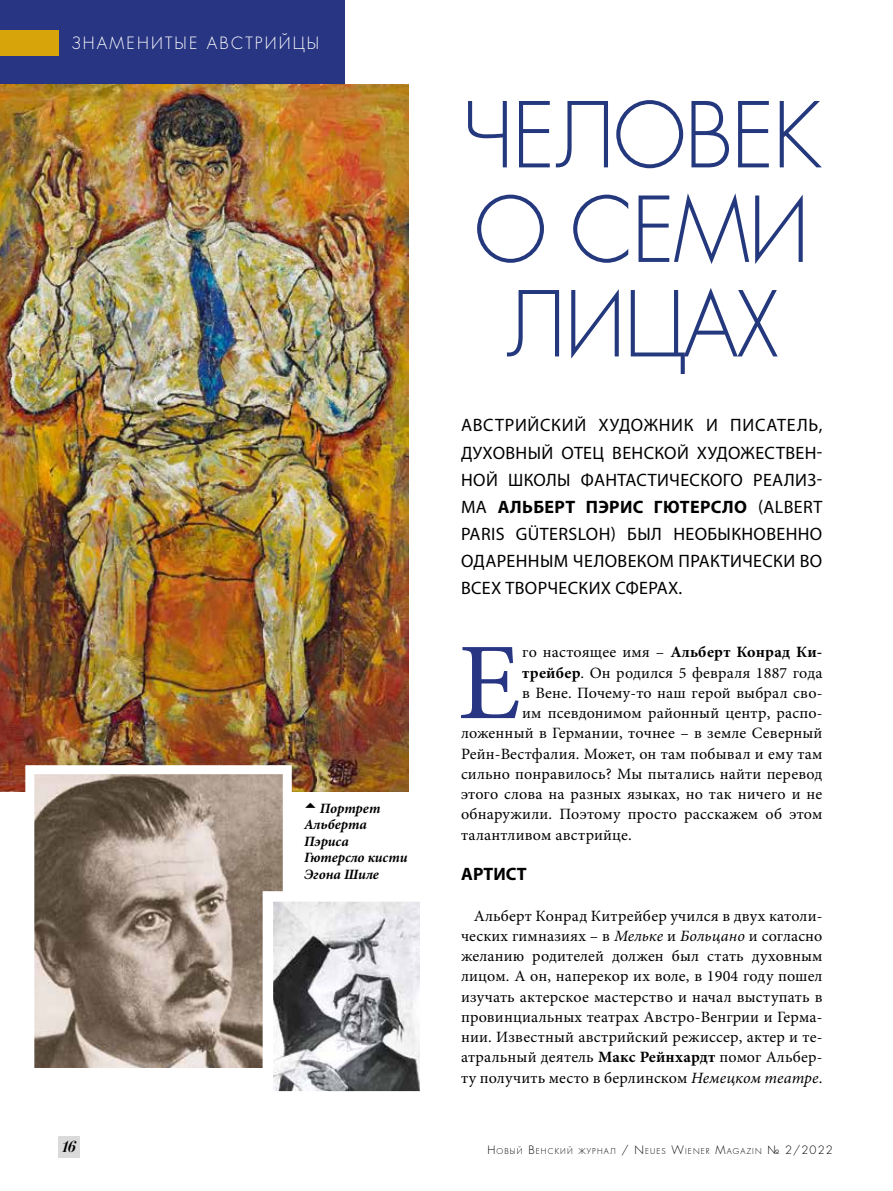
<style>
.page{position:relative;width:893px;height:1191px;background:#fff}
.page>*{position:absolute;margin:0;border:0;box-sizing:border-box;transform-origin:0 0}
.t1{font:109.2px "Minion Pro";color:#283583}
.t2{font:88.05px/94.5px "Favorit Light C";letter-spacing:-.02em;color:#24387d;text-align:center}
.t3{font:18px/27px "Myriad Pro";letter-spacing:.02em;color:#000;text-align:justify}
.t4{font:700 18px "Myriad Pro";color:#000}
.t5{font:16.5px "Favorit Light C";letter-spacing:.13em;color:#fff}
.t6{font:italic 16.5px "Paragon Nord C";color:#000}
.t7{font:15.75px/20.2px "Minion Pro";letter-spacing:.01em;color:#000;text-align:justify}
.t8{font:700 15.75px "Minion Pro";letter-spacing:.01em;color:#000}
.t9{font:italic 700 14.25px/16.5px "Minion Pro";color:#000}
.t10{font:7.8px "Favorit Light C";letter-spacing:.145em;color:#000}
.s1{font-weight:700}
.s2{font-weight:400}
.s3{font-style:italic}
.s4{font-size:11.25px}
</style>
<div class="page">
<div style="left:0;top:0;width:344px;height:151px;background:#283583"></div>
<img style="left:0;top:84px;width:408px;height:707px">
<div style="left:59px;top:1136px;width:21px;height:22px;background:#dadada"></div>
<div style="left:0;top:30px;width:59px;height:25px;background:#d7a40a"></div>
<img style="left:35px;top:775px;width:247px;height:292px">
<div style="left:25px;top:765px;width:267px;height:312px;border:9px solid #fff"></div>
<img style="left:274px;top:902px;width:145px;height:188px">
<p class="t5" style="left:72px;top:32px;width:249px">ЗНАМЕНИТЫЕ АВСТРИЙЦЫ</p>
<p class="t9" style="left:304px;top:799px;width:105px;text-indent:16px">Портрет<br>Альберта<br>Пэриса<br>Гютерсло кисти<br>Эгона Шиле</p>
<h2 class="t2" style="left:462px;top:88px;width:361px">ЧЕЛОВЕК<br>О СЕМИ<br>ЛИЦАХ</h2>
<p class="t3" style="left:461px;top:412px;width:363px">АВСТРИЙСКИЙ ХУДОЖНИК И ПИСАТЕЛЬ, ДУХОВНЫЙ ОТЕЦ ВЕНСКОЙ ХУДОЖЕСТВЕН-НОЙ ШКОЛЫ ФАНТАСТИЧЕСКОГО РЕАЛИЗ-МА <span class="s1">АЛЬБЕРТ ПЭРИС ГЮТЕРСЛО</span> (ALBERT PARIS GÜTERSLOH) БЫЛ НЕОБЫКНОВЕННО ОДАРЕННЫМ ЧЕЛОВЕКОМ ПРАКТИЧЕСКИ ВО ВСЕХ ТВОРЧЕСКИХ СФЕРАХ.</p>
<h1 class="t1" style="left:458px;top:610px;width:65px">Е</h1>
<p class="t8" style="left:522px;top:641px;width:302px"><span class="s2">го настоящее имя –</span> Альберт Конрад Ки-</p>
<p class="t7" style="left:522px;top:662px;width:302px"><span class="s1">трейбер</span>. Он родился 5 февраля 1887 года</p>
<p class="t7" style="left:522px;top:683px;width:302px">в Вене. Почему-то наш герой выбрал сво-</p>
<p class="t7" style="left:522px;top:703px;width:302px">им псевдонимом районный центр, распо-</p>
<p class="t7" style="left:461px;top:723px;width:363px">ложенный в Германии, точнее – в земле Северный</p>
<p class="t7" style="left:461px;top:743px;width:363px">Рейн-Вестфалия. Может, он там побывал и ему там</p>
<p class="t7" style="left:461px;top:764px;width:363px">сильно понравилось? Мы пытались найти перевод</p>
<p class="t7" style="left:461px;top:784px;width:363px">этого слова на разных языках, но так ничего и не</p>
<p class="t7" style="left:461px;top:804px;width:363px">обнаружили. Поэтому просто расскажем об этом</p>
<p class="t7" style="left:461px;top:824px;width:172px">талантливом австрийце.</p>
<p class="t4" style="left:461px;top:862px;width:67px">АРТИСТ</p>
<p class="t7" style="left:461px;top:905px;width:363px;text-indent:13px">Альберт Конрад Китрейбер учился в двух католи&shy;ческих гимназиях – в <span class="s3">Мельке</span> и <span class="s3">Больцано</span> и согласно желанию родителей должен был стать духовным лицом. А он, наперекор их воле, в 1904 году пошел изучать актерское мастерство и начал выступать в провинциальных театрах Австро-Венгрии и Герма&shy;нии. Известный австрийский режиссер, актер и те&shy;атральный деятель <span class="s1">Макс Рейнхардт</span> помог Альбер&shy;ту получить место в берлинском <span class="s3">Немецком театре</span>.</p>
<p class="t6" style="left:61px;top:1137px;width:16px">16</p>
<p class="t10" style="left:487px;top:1145px;width:347px"><span class="s4">Н</span>ОВЫЙ <span class="s4">В</span>ЕНСКИЙ ЖУРНАЛ <span class="s4">/</span> <span class="s4">N</span>EUES <span class="s4">W</span>IEN ER <span class="s4">M</span>AGAZIN <span class="s4">№ 2/2022</span></p>
</div>
